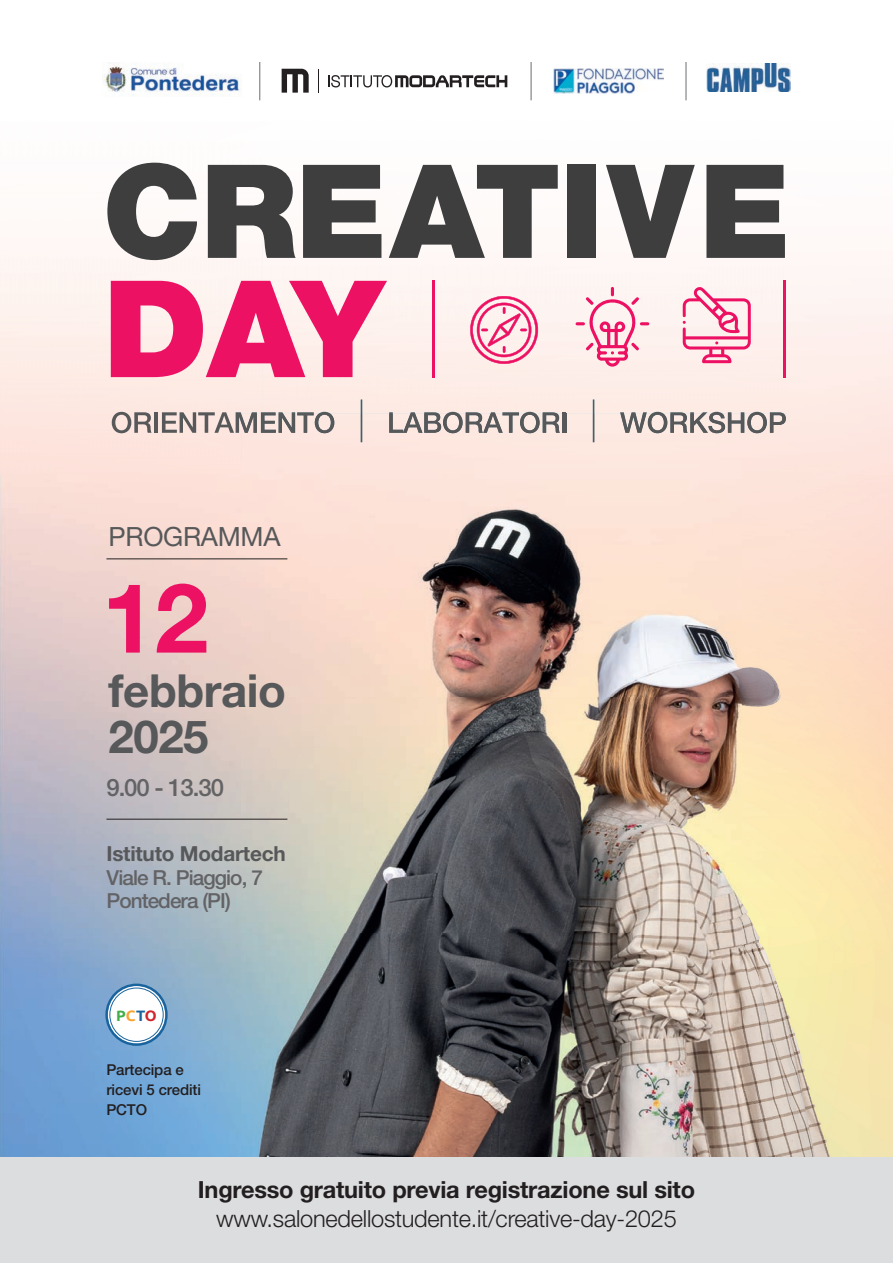
<style>
.page{position:relative;width:893px;height:1263px;background:#fff}
.page>*{position:absolute;margin:0;border:0;box-sizing:border-box;transform-origin:0 0}
.t1{font:700 96.6px "Helvetica Neue LT Std";color:#ec1163}
.t2{font:700 45.6px/46px "Helvetica Neue LT Std";letter-spacing:-.01em;color:#57585a}
.t3{font:26.55px "Helvetica Neue LT Std";letter-spacing:-.01em;color:#57585a}
.t4{font:500 24px "Helvetica Neue LT Std";color:#636366}
.t5{font:300 23.55px "Helvetica Neue LT Std";letter-spacing:-.01em;color:#231f20}
.t6{font:700 23.55px "Helvetica Neue LT Std";letter-spacing:-.01em;color:#231f20}
.t7{font:500 20.7px/23.4px "Helvetica Neue LT Std";letter-spacing:-.045em;color:#636366}
.t8{font:700 20.7px "Helvetica Neue LT Std";letter-spacing:-.01em;color:#57585a}
.t9{font:700 15.15px "Ubuntu";color:#40ae49}
.t10{font:500 15px/20px "Helvetica Neue LT Std";letter-spacing:-.01em;color:#231f20}
.s1{color:#f9a431}
.s2{color:#1a649e}
.s3{color:#d1232a}
</style>
<div class="page">
<img style="left:0;top:948px;width:241px;height:208px">
<img style="left:262px;top:62px;width:631px;height:352px">
<svg style="left:112px;top:412px;width:40px;height:21px"></svg>
<hr style="left:154px;top:412px;width:4px;height:21px;background:#57585a">
<svg style="left:162px;top:412px;width:172px;height:21px"></svg>
<svg style="left:389px;top:412px;width:171px;height:2px"></svg>
<hr style="left:562px;top:412px;width:4px;height:21px;background:#57585a">
<svg style="left:620px;top:412px;width:166px;height:2px"></svg>
<hr style="left:361px;top:399px;width:1px;height:43px;background:#57585a">
<hr style="left:593px;top:399px;width:1px;height:43px;background:#57585a">
<hr style="left:432px;top:280px;width:2px;height:97px;background:#ec1163">
<hr style="left:783px;top:280px;width:3px;height:97px;background:#ec1163">
<svg style="left:107px;top:163px;width:90px;height:97px"></svg>
<svg style="left:208px;top:165px;width:88px;height:93px"></svg>
<svg style="left:303px;top:165px;width:78px;height:93px"></svg>
<svg style="left:389px;top:165px;width:169px;height:93px"></svg>
<div style="left:567px;top:165px;width:29px;height:93px;background:#3e3e3f"></div>
<svg style="left:606px;top:165px;width:89px;height:93px"></svg>
<svg style="left:706px;top:165px;width:79px;height:93px"></svg>
<svg style="left:111px;top:281px;width:276px;height:96px"></svg>
<svg style="left:683px;top:287px;width:68px;height:76px"></svg>
<svg style="left:576px;top:287px;width:73px;height:80px"></svg>
<svg style="left:468px;top:295px;width:70px;height:69px"></svg>
<img style="left:103px;top:62px;width:139px;height:34px">
<hr style="left:686px;top:62px;width:1px;height:38px;background:#6c6d70">
<hr style="left:531px;top:62px;width:1px;height:38px;background:#6c6d70">
<hr style="left:259px;top:62px;width:1px;height:38px;background:#6c6d70">
<svg style="left:282px;top:69px;width:27px;height:24px"></svg>
<svg style="left:318px;top:69px;width:1px;height:24px"></svg>
<svg style="left:328px;top:75px;width:179px;height:12px"></svg>
<img style="left:707px;top:64px;width:83px;height:28px">
<img style="left:553px;top:69px;width:110px;height:25px">
<img style="left:241px;top:414px;width:652px;height:742px">
<img style="left:241px;top:414px;width:16px;height:19px">
<img style="left:261px;top:414px;width:15px;height:19px">
<img style="left:279px;top:414px;width:16px;height:19px">
<img style="left:297px;top:414px;width:37px;height:19px">
<img style="left:620px;top:414px;width:26px;height:19px">
<img style="left:667px;top:414px;width:103px;height:16px">
<img style="left:648px;top:414px;width:19px;height:19px">
<img style="left:670px;top:414px;width:18px;height:19px">
<img style="left:690px;top:414px;width:35px;height:19px">
<img style="left:728px;top:414px;width:16px;height:19px">
<img style="left:747px;top:414px;width:20px;height:19px">
<img style="left:770px;top:414px;width:16px;height:19px">
<img style="left:361px;top:414px;width:233px;height:28px">
<div style="left:0;top:1156px;width:893px;height:107px;background:#dcdddf"></div>
<div style="left:108px;top:986px;width:57px;height:57px;background:#fff;border-radius:50%"></div>
<div style="left:105px;top:983px;width:63px;height:63px;border:2px solid #1a649e;border-radius:50%"></div>
<div style="left:109px;top:988px;width:55px;height:54px;border:1px solid #1a649e;border-radius:50%"></div>
<hr style="left:106px;top:558px;width:181px;height:1px;background:#231f20">
<hr style="left:106px;top:819px;width:181px;height:1px;background:#231f20">
<p class="t3" style="left:109px;top:521px;width:174px">PROGRAMMA</p>
<h1 class="t1" style="left:102px;top:558px;width:108px">12</h1>
<h2 class="t2" style="left:109px;top:667px;width:179px">febbraio<br>2025</h2>
<p class="t4" style="left:106px;top:773px;width:119px">9.00 - 13.30</p>
<p class="t8" style="left:106px;top:841px;width:181px">Istituto Modartech</p>
<p class="t7" style="left:106px;top:865px;width:158px">Viale R. Piaggio, 7<br>Pontedera (PI)</p>
<p class="t9" style="left:116px;top:1006px;width:42px">P<span class="s1">C</span><span class="s2">T</span><span class="s3">O</span></p>
<p class="t10" style="left:106px;top:1059px;width:96px">Partecipa e ricevi 5 crediti<br>PCTO</p>
<p class="t6" style="left:198px;top:1174px;width:499px">Ingresso gratuito previa registrazione sul sito</p>
<p class="t5" style="left:216px;top:1204px;width:462px">www.salonedellostudente.it/creative-day-2025</p>
</div>
